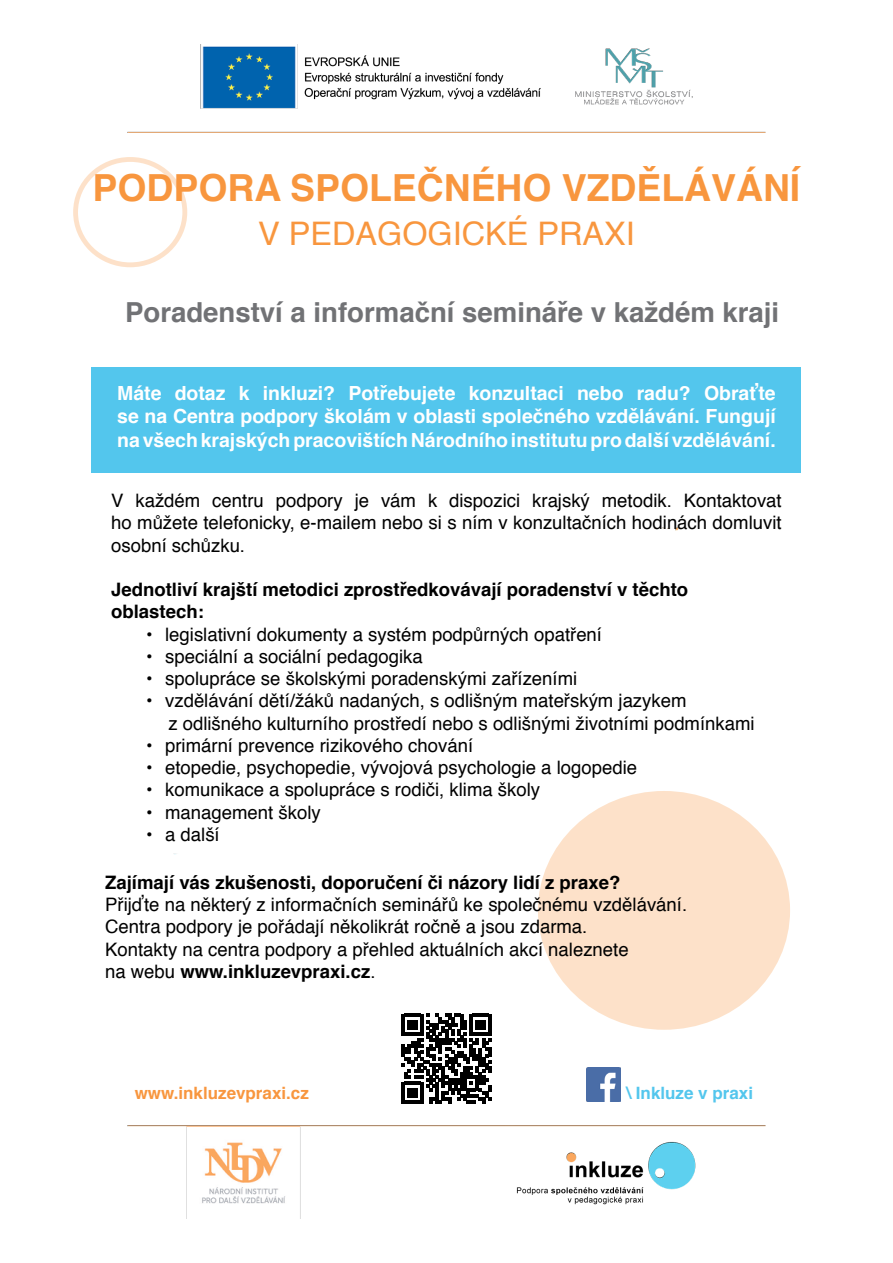
<style>
.page{position:relative;width:893px;height:1263px;background:#fff}
.page>*{position:absolute;margin:0;border:0;box-sizing:border-box;transform-origin:0 0}
.t1{font:700 37.35px "Helvetica";color:#f8963e}
.t2{font:32.4px "Helvetica";color:#f8963e}
.t3{font:700 27.6px "Helvetica";color:#717275}
.t4{font:700 19.5px/23.4px "Helvetica";color:#fff;text-align:justify}
.t5{font:18.6px/22.2px "Helvetica";color:#000}
.t6{font:700 18.6px/22.2px "Helvetica";color:#000}
.t7{font:700 16.95px "Helvetica";color:#f8963e}
.t8{font:700 16.95px "Helvetica";color:#53c6ed}
.s1{font-weight:700}
</style>
<div class="page">
<img style="left:73px;top:44px;width:728px;height:1175px">
<div style="left:683px;top:157px;width:210px;height:193px;background:#fff"></div>
<svg style="left:402px;top:1014px;width:89px;height:89px"></svg>
<img style="left:586px;top:1067px;width:35px;height:35px">
<h1 class="t1" style="left:93px;top:157px;width:709px">PODPORA SPOLEČNÉHO VZDĚLÁVÁNÍ</h1>
<h2 class="t2" style="left:258px;top:208px;width:378px">V PEDAGOGICKÉ PRAXI</h2>
<h3 class="t3" style="left:125px;top:290px;width:656px">Poradenství a informační semináře v každém kraji</h3>
<p class="t4" style="left:117px;top:382px;width:660px">Máte dotaz k inkluzi? Potřebujete konzultaci nebo radu? Obraťte se na Centra podpory školám v oblasti společného vzdělávání. Fungují na všech krajských pracovištích Národního institutu pro další vzdělávání.</p>
<p class="t5" style="left:111px;top:490px;width:672px;text-align:justify">V každém centru podpory je vám k dispozici krajský metodik. Kontaktovat ho můžete telefonicky, e-mailem nebo si s ním v konzultačních hodinách domluvit osobní schůzku.</p>
<p class="t6" style="left:111px;top:579px;width:578px">Jednotliví krajští metodici zprostředkovávají poradenství v těchto oblastech:</p>
<p class="t5" style="left:146px;top:624px;width:457px">• legislativní dokumenty a systém podpůrných opatření</p>
<p class="t5" style="left:146px;top:646px;width:278px">• speciální a sociální pedagogika</p>
<p class="t5" style="left:146px;top:668px;width:433px">• spolupráce se školskými poradenskými zařízeními</p>
<p class="t5" style="left:168px;top:690px;width:588px;text-indent:-22px">• vzdělávání dětí/žáků nadaných, s odlišným mateřským jazykem<br>z odlišného kulturního prostředí nebo s odlišnými životními podmínkami</p>
<p class="t5" style="left:146px;top:735px;width:329px">• primární prevence rizikového chování</p>
<p class="t5" style="left:146px;top:757px;width:492px">• etopedie, psychopedie, vývojová psychologie a logopedie</p>
<p class="t5" style="left:146px;top:779px;width:395px">• komunikace a spolupráce s rodiči, klima školy</p>
<p class="t5" style="left:146px;top:802px;width:176px">• management školy</p>
<p class="t5" style="left:146px;top:824px;width:75px">• a další</p>
<p class="t6" style="left:105px;top:871px;width:517px">Zajímají vás zkušenosti, doporučení či názory lidí z praxe?</p>
<p class="t5" style="left:105px;top:894px;width:584px">Přijďte na některý z informačních seminářů ke společnému vzdělávání.<br>Centra podpory je pořádají několikrát ročně a jsou zdarma.<br>Kontakty na centra podpory a přehled aktuálních akcí naleznete<br>na webu <span class="s1">www.inkluzevpraxi.cz</span>.</p>
<p class="t7" style="left:135px;top:1080px;width:176px">www.inkluzevpraxi.cz</p>
<p class="t8" style="left:626px;top:1080px;width:128px">\ Inkluze v praxi</p>
</div>
